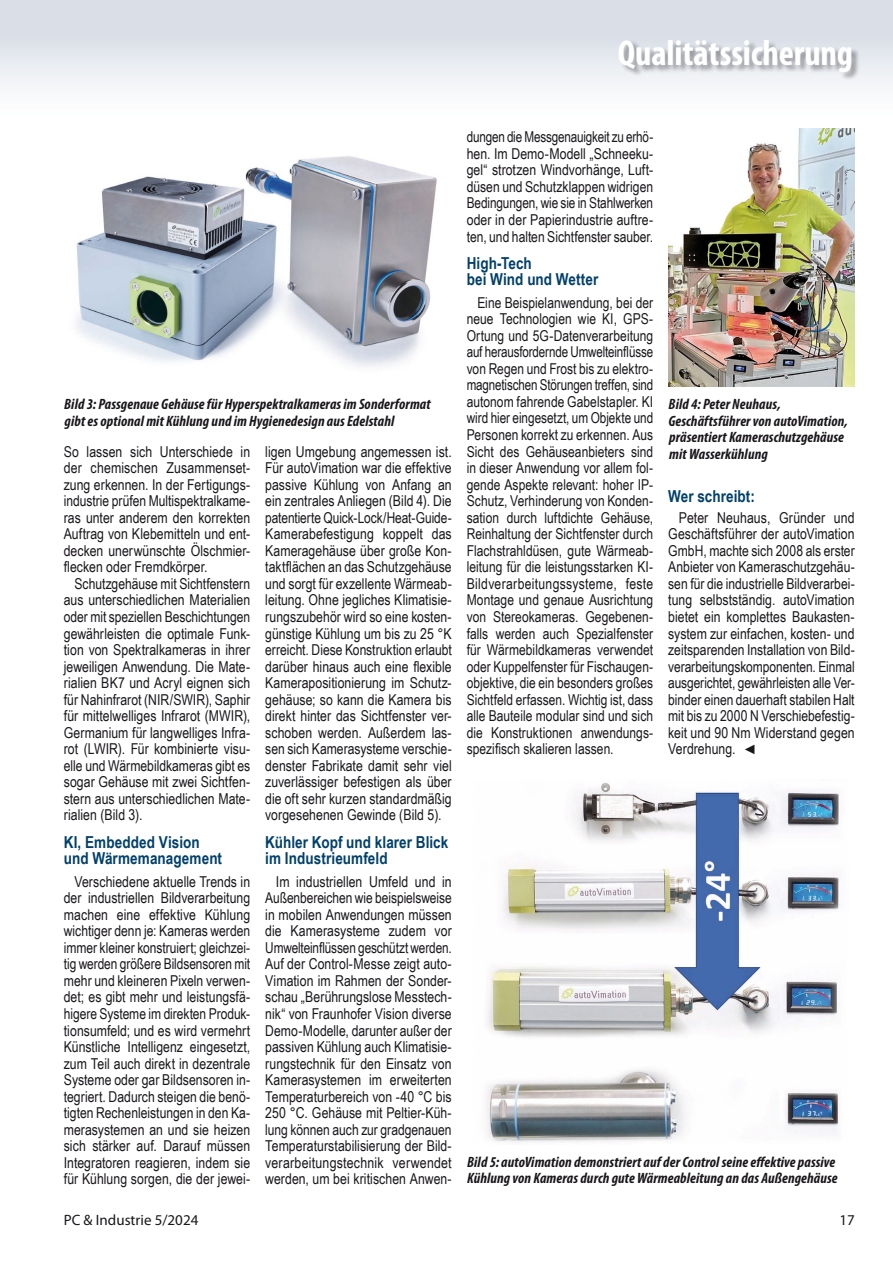
<style>
.page{position:relative;width:893px;height:1263px;background:#fff}
.page>*{position:absolute;margin:0;border:0;box-sizing:border-box;transform-origin:0 0}
.t1{font:700 condensed 36px "Myriad Pro";letter-spacing:-.005em;color:#fff}
.t2{font:700 16.5px/16.5px "Arial Narrow";letter-spacing:.005em;color:#00406a}
.t3{font:15px/16.5px "Arial Narrow";color:#1a171c;text-align:justify}
.t4{font:italic 700 condensed 15px/16.5px "Myriad Pro";letter-spacing:.005em;color:#1a171c}
.t5{font:15px/16.5px "Arial Narrow";color:#1a171c;text-align:justify;scale:.95 1}
.t6{font:15px "Myriad Pro";color:#1a171c}
.s1{font-family:"Arial";font-style:italic;font-size:13.5px}
</style>
<div class="page">
<div style="left:0;top:0;width:893px;height:128px;background:linear-gradient(to bottom,#d2d8e2,#fff)"></div>
<img style="left:76px;top:156px;width:361px;height:211px">
<img style="left:668px;top:128px;width:187px;height:258px">
<img style="left:486px;top:783px;width:355px;height:360px">
<div style="left:619px;top:40px;width:241px;height:41px;background:#1a171c;opacity:.4"></div>
<h1 class="t1" style="left:618px;top:30px;width:237px">Qualitätssicherung</h1>
<p class="t5" style="left:467px;top:128px;width:198px">dungen die Messgenauigkeit zu erhö&shy;hen. Im Demo-Modell „Schneeku&shy;gel“ strotzen Windvorhänge, Luft&shy;düsen und Schutzklappen widrigen Bedingungen, wie sie in Stahlwerken oder in der Papierindustrie auftre&shy;ten, und halten Sichtfenster sauber.</p>
<p class="t2" style="left:467px;top:254px;width:133px">High-Tech<br>bei Wind und Wetter</p>
<p class="t3" style="left:467px;top:294px;width:188px;text-indent:11px">Eine Beispielanwendung, bei der neue Technologien wie KI, GPS-Ortung und 5G-Datenverarbeitung auf herausfordernde Umwelteinflüsse von Regen und Frost bis zu elektro&shy;magnetischen Störungen treffen, sind autonom fahrende Gabelstapler. KI wird hier eingesetzt, um Objekte und Personen korrekt zu erkennen. Aus Sicht des Gehäuseanbieters sind in dieser Anwendung vor allem fol&shy;gende Aspekte relevant: hoher IP-Schutz, Verhinderung von Konden&shy;sation durch luftdichte Gehäuse, Reinhaltung der Sichtfenster durch Flachstrahldüsen, gute Wärmeab&shy;leitung für die leistungsstarken KI-Bildverarbeitungssysteme, feste Montage und genaue Ausrichtung von Stereokameras. Gegebenen&shy;falls werden auch Spezialfenster für Wärmebildkameras verwendet oder Kuppelfenster für Fischaugen&shy;objektive, die ein besonders großes Sichtfeld erfassen. Wichtig ist, dass alle Bauteile modular sind und sich die Konstruktionen anwendungs&shy;spezifisch skalieren lassen.</p>
<p class="t4" style="left:64px;top:395px;width:368px">Bild 3: Passgenaue Gehäuse für Hyperspektralkameras im Sonderformat gibt es optional mit Kühlung und im Hygienedesign aus Edelstahl</p>
<p class="t4" style="left:668px;top:395px;width:181px">Bild 4: Peter Neuhaus,<br>Geschäftsführer von autoVimation, präsentiert Kameraschutzgehäuse mit Wasserkühlung</p>
<p class="t3" style="left:64px;top:442px;width:188px">So lassen sich Unterschiede in der chemischen Zusammenset&shy;zung erkennen. In der Fertigungs&shy;industrie prüfen Multispektralkame&shy;ras unter anderem den korrekten Auftrag von Klebemitteln und ent&shy;decken unerwünschte Ölschmier&shy;flecken oder Fremdkörper.</p>
<p class="t3" style="left:64px;top:575px;width:188px;text-indent:11px">Schutzgehäuse mit Sichtfenstern aus unterschiedlichen Materialien oder mit speziellen Beschichtungen gewährleisten die optimale Funk&shy;tion von Spektralkameras in ihrer jeweiligen Anwendung. Die Mate&shy;rialien BK7 und Acryl eignen sich für Nahinfrarot (NIR/SWIR), Saphir für mittelwelliges Infrarot (MWIR), Germanium für langwelliges Infra&shy;rot (LWIR). Für kombinierte visu&shy;elle und Wärmebildkameras gibt es sogar Gehäuse mit zwei Sichtfen&shy;stern aus unterschiedlichen Mate&shy;rialien (Bild 3).</p>
<p class="t2" style="left:64px;top:833px;width:160px">KI, Embedded Vision und Wärmemanagement</p>
<p class="t3" style="left:64px;top:872px;width:188px;text-indent:11px">Verschiedene aktuelle Trends in der industriellen Bildverarbeitung machen eine effektive Kühlung wichtiger denn je: Kameras werden immer kleiner konstruiert; gleichzei&shy;tig werden größere Bildsensoren mit mehr und kleineren Pixeln verwen&shy;det; es gibt mehr und leistungsfä&shy;higere Systeme im direkten Produk&shy;tionsumfeld; und es wird vermehrt Künstliche Intelligenz eingesetzt, zum Teil auch direkt in dezentrale Systeme oder gar Bildsensoren in&shy;tegriert. Dadurch steigen die benö&shy;tigten Rechenleistungen in den Ka&shy;merasystemen an und sie heizen sich stärker auf. Darauf müssen Integratoren reagieren, indem sie für Kühlung sorgen, die der jewei-</p>
<p class="t3" style="left:265px;top:442px;width:188px">ligen Umgebung angemessen ist.<br>Für autoVimation war die effektive passive Kühlung von Anfang an ein zentrales Anliegen (Bild 4). Die patentierte Quick-Lock/Heat-Guide-Kamerabefestigung koppelt das Kameragehäuse über große Kon&shy;taktflächen an das Schutzgehäuse und sorgt für exzellente Wärmeab&shy;leitung. Ohne jegliches Klimatisie&shy;rungszubehör wird so eine kosten&shy;günstige Kühlung um bis zu 25 °K erreicht. Diese Konstruktion erlaubt darüber hinaus auch eine flexible Kamerapositionierung im Schutz&shy;gehäuse; so kann die Kamera bis direkt hinter das Sichtfenster ver&shy;schoben werden. Außerdem las&shy;sen sich Kamerasysteme verschie&shy;denster Fabrikate damit sehr viel zuverlässiger befestigen als über die oft sehr kurzen standardmäßig vorgesehenen Gewinde (Bild 5).</p>
<p class="t2" style="left:265px;top:833px;width:185px">Kühler Kopf und klarer Blick im Industrieumfeld</p>
<p class="t3" style="left:265px;top:872px;width:188px;text-indent:11px">Im industriellen Umfeld und in Außenbereichen wie beispielsweise in mobilen Anwendungen müssen die Kamerasysteme zudem vor Umwelteinflüssen geschützt werden.<br>Auf der Control-Messe zeigt auto-Vimation im Rahmen der Sonder&shy;schau „Berührungslose Messtech&shy;nik“ von Fraunhofer Vision diverse Demo-Modelle, darunter außer der passiven Kühlung auch Klimatisie&shy;rungstechnik für den Einsatz von Kamerasystemen im erweiterten Temperaturbereich von -40 °C bis 250 °C. Gehäuse mit Peltier-Küh&shy;lung können auch zur gradgenauen Temperaturstabilisierung der Bild&shy;verarbeitungstechnik verwendet werden, um bei kritischen Anwen-</p>
<p class="t2" style="left:668px;top:487px;width:88px">Wer schreibt:</p>
<p class="t3" style="left:668px;top:509px;width:188px;text-indent:11px">Peter Neuhaus, Gründer und Geschäftsführer der autoVimation GmbH, machte sich 2008 als erster Anbieter von Kameraschutzgehäu&shy;sen für die industrielle Bildverarbei&shy;tung selbstständig. autoVimation bietet ein komplettes Baukasten&shy;system zur einfachen, kosten- und zeitsparenden Installation von Bild&shy;verarbeitungskomponenten. Einmal ausgerichtet, gewährleisten alle Ver&shy;binder einen dauerhaft stabilen Halt mit bis zu 2000 N Verschiebefestig&shy;keit und 90 Nm Widerstand gegen Verdrehung. <span class="s1">◄</span></p>
<p class="t4" style="left:467px;top:1153px;width:372px">Bild 5: autoVimation demonstriert auf der Control seine effektive passive<br>Kühlung von Kameras durch gute Wärmeableitung an das Außengehäuse</p>
<p class="t6" style="left:64px;top:1210px;width:136px">PC &amp; Industrie 5/2024</p>
<p class="t6" style="left:839px;top:1210px;width:17px">17</p>
</div>
